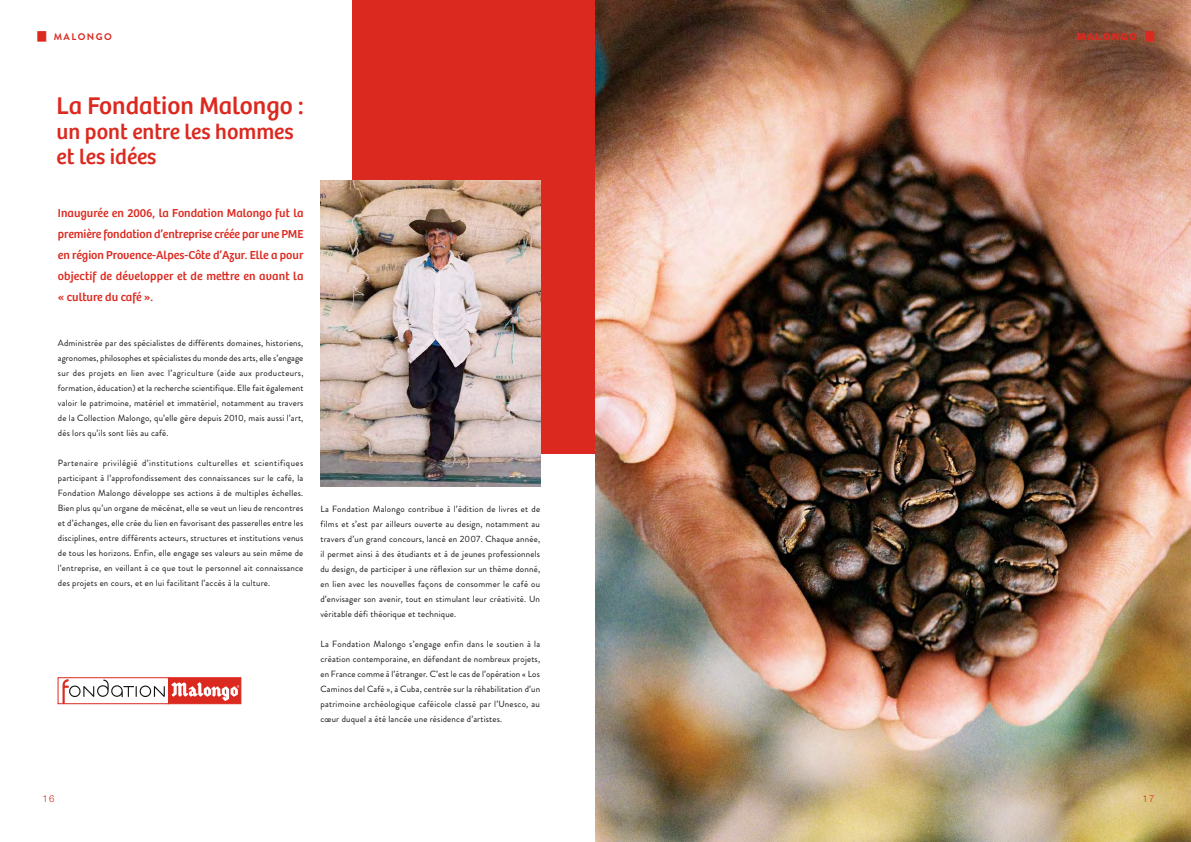
<style>
.page{position:relative;width:1191px;height:842px;background:#fff}
.page>*{position:absolute;margin:0;border:0;box-sizing:border-box;transform-origin:0 0}
.t1{font:25px "Bree";color:#dc291f}
.t2{font:22px/24.8px "Bree";color:#dc291f}
.t3{font:12px/21px "Bree";letter-spacing:.01em;color:#dc291f;text-align:justify}
.t4{font:700 9.7px "Brandon Grotesque";letter-spacing:.15em;color:#dc291f}
.t5{font:900 9.7px "Helvetica Neue LT Std";letter-spacing:.13em;color:#dc291f}
.t6{font:300 9.7px "Helvetica Neue LT Std";color:#dc291f}
.t7{font:9px/15px "Brandon Grotesque";letter-spacing:.02em;color:#131413;text-align:justify}
</style>
<div class="page">
<div style="left:351px;top:0;width:244px;height:454px;background:#dc291f"></div>
<img style="left:320px;top:180px;width:220px;height:307px">
<div style="left:168px;top:677px;width:73px;height:27px;background:#dc291f;border:1px solid #dc291f"></div>
<svg style="left:58px;top:677px;width:111px;height:27px"></svg>
<svg style="left:171px;top:682px;width:68px;height:19px"></svg>
<svg style="left:63px;top:679px;width:102px;height:25px"></svg>
<img style="left:595px;top:0;width:596px;height:842px">
<p class="t4" style="left:37px;top:30px;width:76px"><sup>█</sup> MALONGO</p>
<h1 class="t1" style="left:57px;top:91px;width:248px">La Fondation Malongo :</h1>
<h2 class="t2" style="left:57px;top:119px;width:238px">un pont entre les hommes et les idées</h2>
<h3 class="t3" style="left:58px;top:202px;width:247px">Inaugurée en 2006, la Fondation Malongo fut la première fondation d’entreprise créée par une PME en région Provence-Alpes-Côte d’Azur. Elle a pour objectif de développer et de mettre en avant la « culture du café ».</h3>
<p class="t7" style="left:58px;top:335px;width:247px">Administrée par des spécialistes de différents domaines, historiens, agronomes, philosophes et spécialistes du monde des arts, elle s’engage sur des projets en lien avec l’agriculture (aide aux producteurs, formation, éducation) et la recherche scientifique. Elle fait également valoir le patrimoine, matériel et immatériel, notamment au travers de la Collection Malongo, qu’elle gère depuis 2010, mais aussi l’art, dès lors qu’ils sont liés au café.</p>
<p class="t7" style="left:58px;top:455px;width:247px">Partenaire privilégié d’institutions culturelles et scientifiques participant à l’approfondissement des connaissances sur le café, la Fondation Malongo développe ses actions à de multiples échelles.<br>Bien plus qu’un organe de mécénat, elle se veut un lieu de rencontres et d’échanges, elle crée du lien en favorisant des passerelles entre les disciplines, entre différents acteurs, structures et institutions venus de tous les horizons. Enfin, elle engage ses valeurs au sein même de l’entreprise, en veillant à ce que tout le personnel ait connaissance des projets en cours, et en lui facilitant l’accès à la culture.</p>
<p class="t7" style="left:320px;top:501px;width:221px">La Fondation Malongo contribue à l’édition de livres et de films et s’est par ailleurs ouverte au design, notamment au travers d’un grand concours, lancé en 2007. Chaque année, il permet ainsi à des étudiants et à de jeunes professionnels du design, de participer à une réflexion sur un thème donné, en lien avec les nouvelles façons de consommer le café ou d’envisager son avenir, tout en stimulant leur créativité. Un véritable défi théorique et technique.</p>
<p class="t7" style="left:320px;top:636px;width:221px">La Fondation Malongo s’engage enfin dans le soutien à la création contemporaine, en défendant de nombreux projets, en France comme à l’étranger. C’est le cas de l’opération « Los Caminos del Café », à Cuba, centrée sur la réhabilitation d’un patrimoine archéologique caféicole classé par l’Unesco, au cœur duquel a été lancée une résidence d’artistes.</p>
<p class="t6" style="left:43px;top:793px;width:13px">16</p>
<p class="t5" style="left:1077px;top:31px;width:79px">MALONGO <sup>█</sup></p>
<p class="t6" style="left:1142px;top:793px;width:13px">17</p>
</div>
